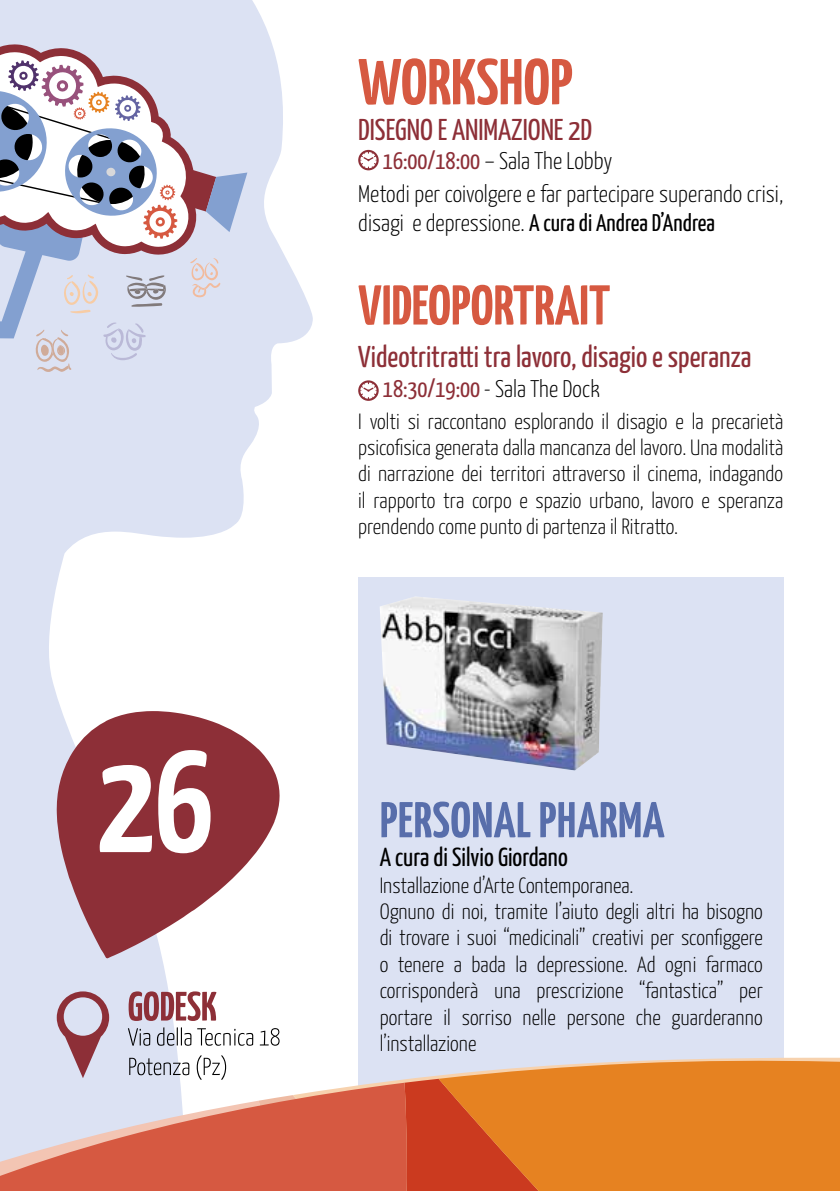
<style>
.page{position:relative;width:840px;height:1191px;background:#fff}
.page>*{position:absolute;margin:0;border:0;box-sizing:border-box;transform-origin:0 0}
.t1{font:700 145.2px "Yanone Kaffeesatz";color:#fff}
.t2{font:700 64.8px "Yanone Kaffeesatz";color:#d65941}
.t3{font:700 56px "Yanone Kaffeesatz";color:#d65941}
.t4{font:700 50.2px "Yanone Kaffeesatz";color:#586eab}
.t5{font:30px "Yanone Kaffeesatz";color:#8d2f37}
.t6{font:26px "Yanone Kaffeesatz";color:#000}
.t7{font:300 24px/28.8px "Yanone Kaffeesatz";color:#000}
.t8{font:300 22px/26.4px "Yanone Kaffeesatz";color:#000}
.s1{font-weight:400;color:#8d2f37}
.s2{font-weight:400}
</style>
<div class="page">
<div style="left:358px;top:577px;width:424px;height:589px;background:#dce2f3"></div>
<svg style="left:0;top:0;width:313px;height:1082px;fill:#dce2f3"></svg>
<svg style="left:0;top:43px;width:198px;height:17px;background:#cebfcd"></svg>
<svg style="left:0;top:60px;width:247px;height:312px"></svg>
<svg style="left:292px;top:1057px;width:146px;height:25px"></svg>
<svg style="left:331px;top:1078px;width:107px;height:113px;background:#cf5139"></svg>
<svg style="left:0;top:1082px;width:416px;height:109px;background:#db887b"></svg>
<svg style="left:438px;top:1057px;width:401px;height:134px;background:#e3802c"></svg>
<svg style="left:56px;top:711px;width:225px;height:247px;fill:#8d2f37"></svg>
<svg style="left:128px;top:991px;width:88px;height:30px"></svg>
<svg style="left:128px;top:1028px;width:22px;height:17px"></svg>
<svg style="left:157px;top:1027px;width:34px;height:18px"></svg>
<svg style="left:197px;top:1028px;width:56px;height:17px"></svg>
<svg style="left:260px;top:1028px;width:19px;height:17px"></svg>
<svg style="left:129px;top:1057px;width:60px;height:18px"></svg>
<svg style="left:196px;top:1055px;width:30px;height:25px"></svg>
<svg style="left:57px;top:991px;width:52px;height:87px;background:#c0a4b1"></svg>
<svg style="left:358px;top:380px;width:20px;height:21px"></svg>
<svg style="left:358px;top:150px;width:20px;height:20px"></svg>
<img style="left:380px;top:596px;width:222px;height:174px">
<h1 class="t1" style="left:97px;top:712px;width:118px">26</h1>
<h2 class="t2" style="left:358px;top:42px;width:216px">WORKSHOP</h2>
<h3 class="t5" style="left:358px;top:111px;width:235px">DISEGNO E ANIMAZIONE 2D</h3>
<p class="t7" style="left:383px;top:146px;width:231px"><span class="s1">16:00/18:00</span> – Sala The Lobby</p>
<p class="t7" style="left:358px;top:179px;width:426px">Metodi per coivolgere e far partecipare superando crisi, disagi e depressione. <span class="s2">A cura di Andrea D’Andrea</span></p>
<h3 class="t3" style="left:358px;top:270px;width:253px">VIDEOPORTRAIT</h3>
<h3 class="t5" style="left:358px;top:338px;width:394px">Videotritratti tra lavoro, disagio e speranza</h3>
<p class="t8" style="left:358px;top:407px;width:426px;text-align:justify">I volti si raccontano esplorando il disagio e la precarietà psicofisica generata dalla mancanza del lavoro. Una modalità di narrazione dei territori attraverso il cinema, indagando il rapporto tra corpo e spazio urbano, lavoro e speranza prendendo come punto di partenza il Ritratto.</p>
<p class="t7" style="left:383px;top:374px;width:218px"><span class="s1">18:30/19:00</span> - Sala The Dock</p>
<h3 class="t4" style="left:380px;top:789px;width:38px">PERSONAL</h3>
<h3 class="t4" style="left:538px;top:789px;width:41px">PHARMA</h3>
<p class="t6" style="left:379px;top:841px;width:189px">A cura di Silvio Giordano</p>
<p class="t8" style="left:379px;top:871px;width:384px">Installazione d’Arte Contemporanea.<br>Ognuno di noi, tramite l’aiuto degli altri ha bisogno di trovare i suoi “medicinali” creativi per sconfiggere o tenere a bada la depressione. Ad ogni farmaco corrisponderà una prescrizione “fantastica” per portare il sorriso nelle persone che guarderanno l’installazione</p>
</div>
